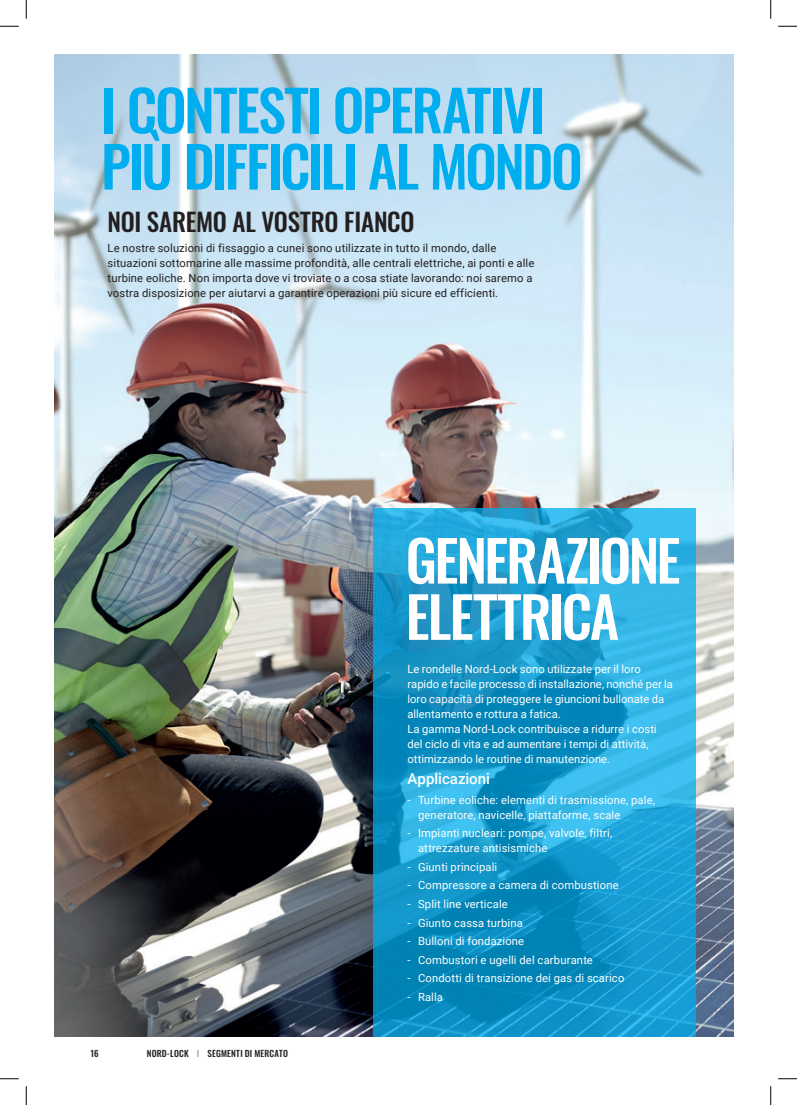
<style>
.page{position:relative;width:797px;height:1105px;background:#fff}
.page>*{position:absolute;margin:0;border:0;box-sizing:border-box;transform-origin:0 0}
.t1{font:500 56.25px/56.2px "Oswald";letter-spacing:-.04em;color:#00aeef}
.t2{font:500 56.25px/56.2px "Oswald";letter-spacing:-.035em;color:#fff}
.t3{font:500 25px "Oswald";letter-spacing:-.01em;color:#231f20}
.t4{font:500 15px "Roboto";color:#fff}
.t5{font:11.25px/15px "Roboto";letter-spacing:.005em;color:#fff}
.t6{font:11.25px/15px "Roboto";letter-spacing:.01em;color:#231f20}
.t7{font:500 8.75px "Oswald";letter-spacing:.02em;color:#231f20}
.s1{font-weight:200}
</style>
<div class="page">
<img style="left:55px;top:55px;width:678px;height:981px">
<svg style="left:373px;top:508px;width:323px;height:528px;background:#199cce"></svg>
<svg style="left:0;top:25px;width:19px;height:2px"></svg>
<svg style="left:778px;top:25px;width:19px;height:2px"></svg>
<svg style="left:0;top:1078px;width:19px;height:1px"></svg>
<svg style="left:778px;top:1078px;width:19px;height:1px"></svg>
<svg style="left:25px;top:0;width:2px;height:19px"></svg>
<svg style="left:25px;top:1086px;width:2px;height:19px"></svg>
<svg style="left:770px;top:0;width:1px;height:19px"></svg>
<svg style="left:770px;top:1086px;width:1px;height:19px"></svg>
<h1 class="t1" style="left:101px;top:86px;width:483px">I CONTESTI OPERATIVI<br>PIÙ DIFFICILI AL MONDO</h1>
<h2 class="t3" style="left:108px;top:208px;width:308px">NOI SAREMO AL VOSTRO FIANCO</h2>
<p class="t6" style="left:108px;top:240px;width:428px">Le nostre soluzioni di fissaggio a cunei sono utilizzate in tutto il mondo, dalle situazioni sottomarine alle massime profondità, alle centrali elettriche, ai ponti e alle turbine eoliche. Non importa dove vi troviate o a cosa stiate lavorando: noi saremo a vostra disposizione per aiutarvi a garantire operazioni più sicure ed efficienti.</p>
<h1 class="t2" style="left:405px;top:536px;width:276px">GENERAZIONE<br>ELETTRICA</h1>
<p class="t7" style="left:90px;top:1049px;width:10px">16</p>
<p class="t7" style="left:147px;top:1049px;width:143px">NORD-LOCK <span class="s1">I</span> SEGMENTI DI MERCATO</p>
<p class="t5" style="left:407px;top:661px;width:267px">Le rondelle Nord-Lock sono utilizzate per il loro rapido e facile processo di installazione, nonché per la loro capacità di proteggere le giuncioni bullonate da allentamento e rottura a fatica.<br>La gamma Nord-Lock contribuisce a ridurre i costi del ciclo di vita e ad aumentare i tempi di attività, ottimizzando le routine di manutenzione.</p>
<h3 class="t4" style="left:407px;top:768px;width:84px">Applicazioni</h3>
<p class="t5" style="left:418px;top:792px;width:238px;text-indent:-11px">- Turbine eoliche: elementi di trasmissione, pale, generatore, navicelle, piattaforme, scale</p>
<p class="t5" style="left:418px;top:825px;width:196px;text-indent:-11px">- Impianti nucleari: pompe, valvole, filtri, attrezzature antisismiche</p>
<p class="t5" style="left:407px;top:859px;width:91px">- Giunti principali</p>
<p class="t5" style="left:407px;top:877px;width:213px">- Compressore a camera di combustione</p>
<p class="t5" style="left:407px;top:896px;width:102px">- Split line verticale</p>
<p class="t5" style="left:407px;top:915px;width:117px">- Giunto cassa turbina</p>
<p class="t5" style="left:407px;top:933px;width:118px">- Bulloni di fondazione</p>
<p class="t5" style="left:407px;top:952px;width:187px">- Combustori e ugelli del carburante</p>
<p class="t5" style="left:407px;top:970px;width:218px">- Condotti di transizione dei gas di scarico</p>
<p class="t5" style="left:407px;top:989px;width:37px">- Ralla</p>
</div>
